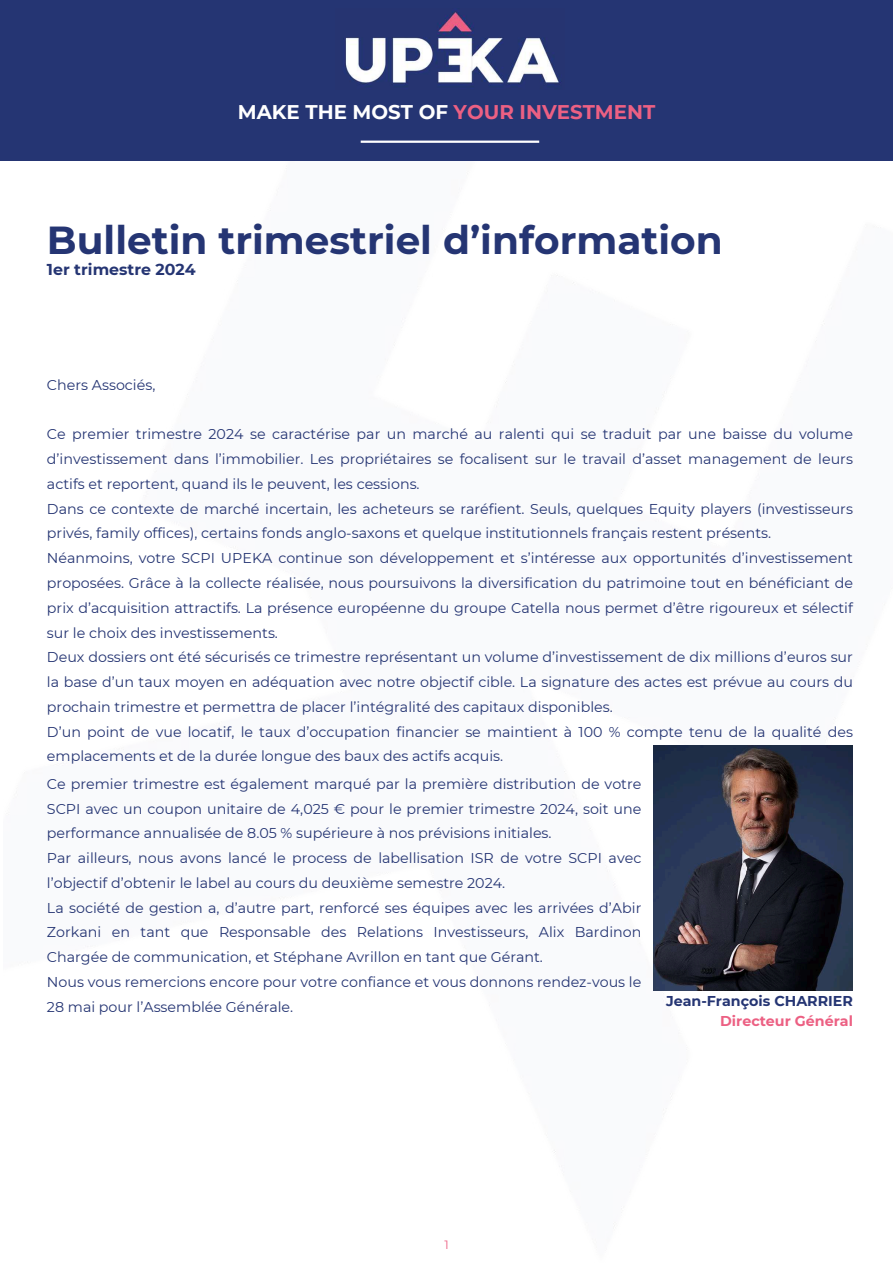
<style>
.page{position:relative;width:893px;height:1263px;background:#fff}
.page>*{position:absolute;margin:0;border:0;box-sizing:border-box;transform-origin:0 0}
.t1{font:700 39px "Montserrat";color:#253573}
.t2{font:700 19.8px "Montserrat";color:#ec6083}
.t3{font:700 15.75px "Montserrat";color:#253573}
.t4{font:14.25px/24.8px "Montserrat";color:#253573}
.t5{font:700 14.25px "Montserrat";color:#253573}
.t6{font:700 14.25px "Montserrat";color:#ec6083}
.t7{font:12px "Montserrat";color:#ec6083}
.s1{color:#fff}
</style>
<div class="page">
<div style="left:0;top:0;width:893px;height:161px;background:#253573"></div>
<img style="left:345px;top:11px;width:215px;height:76px">
<hr style="left:361px;top:141px;width:178px;height:2px;background:#fff">
<img style="left:653px;top:745px;width:200px;height:246px">
<h2 class="t2" style="left:238px;top:100px;width:419px"><span class="s1">MAKE THE MOST OF</span> YOUR INVESTMENT</h2>
<h1 class="t1" style="left:47px;top:216px;width:677px">Bulletin trimestriel d’information</h1>
<p class="t3" style="left:47px;top:260px;width:150px">1er trimestre 2024</p>
<p class="t4" style="left:47px;top:372px;width:110px">Chers Associés,</p>
<p class="t4" style="left:47px;top:422px;width:807px">Ce premier trimestre 2024 se caractérise par un marché au ralenti qui se traduit par une baisse du volume d’investissement dans l’immobilier. Les propriétaires se focalisent sur le travail d’asset management de leurs actifs et reportent, quand ils le peuvent, les cessions.<br>Dans ce contexte de marché incertain, les acheteurs se raréfient. Seuls, quelques Equity players (investisseurs privés, family offices), certains fonds anglo-saxons et quelque institutionnels français restent présents.<br>Néanmoins, votre SCPI UPEKA continue son développement et s’intéresse aux opportunités d’investissement proposées. Grâce à la collecte réalisée, nous poursuivons la diversification du patrimoine tout en bénéficiant de prix d’acquisition attractifs. La présence européenne du groupe Catella nous permet d’être rigoureux et sélectif sur le choix des investissements.<br>Deux dossiers ont été sécurisés ce trimestre représentant un volume d’investissement de dix millions d’euros sur la base d’un taux moyen en adéquation avec notre objectif cible. La signature des actes est prévue au cours du prochain trimestre et permettra de placer l’intégralité des capitaux disponibles.<br>D’un point de vue locatif, le taux d’occupation financier se maintient à 100 % compte tenu de la qualité des emplacements et de la durée longue des baux des actifs acquis.</p>
<p class="t4" style="left:47px;top:771px;width:596px">Ce premier trimestre est également marqué par la première distribution de votre SCPI avec un coupon unitaire de 4,025 € pour le premier trimestre 2024, soit une performance annualisée de 8.05 % supérieure à nos prévisions initiales.<br>Par ailleurs, nous avons lancé le process de labellisation ISR de votre SCPI avec l’objectif d’obtenir le label au cours du deuxième semestre 2024.<br>La société de gestion a, d’autre part, renforcé ses équipes avec les arrivées d’Abir Zorkani en tant que Responsable des Relations Investisseurs, Alix Bardinon Chargée de communication, et Stéphane Avrillon en tant que Gérant.<br>Nous vous remercions encore pour votre confiance et vous donnons rendez-vous le 28 mai pour l’Assemblée Générale.</p>
<p class="t5" style="left:666px;top:992px;width:188px">Jean-François CHARRIER</p>
<p class="t6" style="left:720px;top:1012px;width:134px">Directeur Général</p>
<p class="t7" style="left:444px;top:1237px;width:6px">1</p>
</div>
